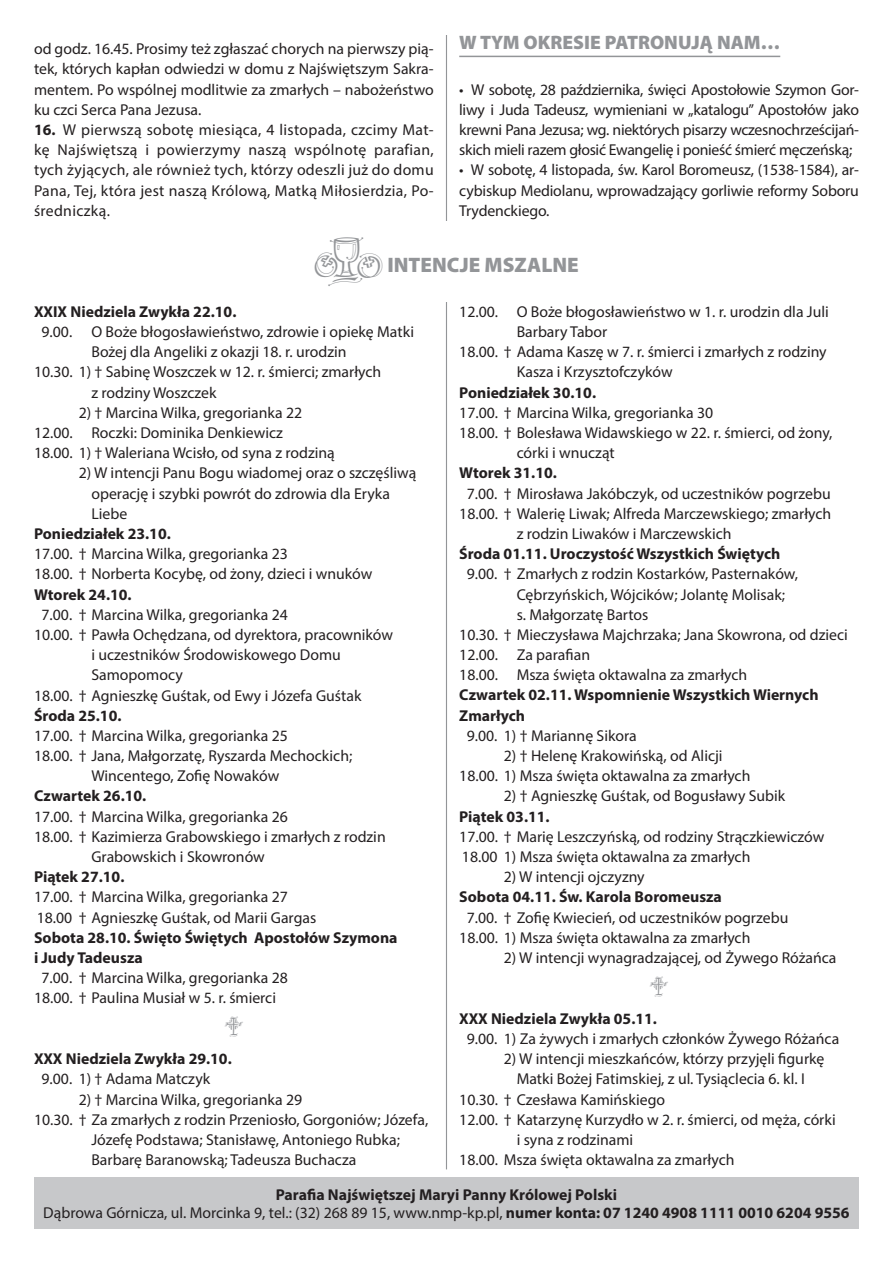
<style>
.page{position:relative;width:893px;height:1263px;background:#fff}
.page>*{position:absolute;margin:0;border:0;box-sizing:border-box;transform-origin:0 0}
.t1{font:900 21px "Myriad Pro";color:#939598}
.t2{font:900 19.5px "Myriad Pro";color:#939598}
.t3{font:15.75px/20.2px "Myriad Pro";color:#231f20}
.t4{font:700 15.75px/20.2px "Myriad Pro";color:#231f20}
.s1{font-weight:700}
.s2{font-weight:400}
</style>
<div class="page">
<hr style="left:446px;top:34px;width:1px;height:1135px;background:#939598">
<div style="left:34px;top:1178px;width:825px;height:51px;background:#c7c8ca"></div>
<div style="left:434px;top:221px;width:25px;height:81px;background:#fff"></div>
<hr style="left:459px;top:56px;width:321px;height:1px;background:#939598">
<p class="t3" style="left:34px;top:39px;width:401px;text-align:justify">od godz. 16.45. Prosimy też zgłaszać chorych na pierwszy pią&shy;tek, których kapłan odwiedzi w domu z Najświętszym Sakra&shy;mentem. Po wspólnej modlitwie za zmarłych – nabożeństwo ku czci Serca Pana Jezusa.</p>
<p class="t3" style="left:34px;top:119px;width:401px;text-align:justify"><span class="s1">16.</span> W pierwszą sobotę miesiąca, 4 listopada, czcimy Mat&shy;kę Najświętszą i powierzymy naszą wspólnotę parafian, tych żyjących, ale również tych, którzy odeszli już do domu Pana, Tej, która jest naszą Królową, Matką Miłosierdzia, Po&shy;średniczką.</p>
<p class="t2" style="left:459px;top:29px;width:323px">W TYM OKRESIE PATRONUJĄ NAM…</p>
<p class="t3" style="left:459px;top:79px;width:401px;text-align:justify">• W sobotę, 28 października, święci Apostołowie Szymon Gor&shy;liwy i Juda Tadeusz, wymieniani w „katalogu” Apostołów jako krewni Pana Jezusa; wg. niektórych pisarzy wczesnochrześcijań&shy;skich mieli razem głosić Ewangelię i ponieść śmierć męczeńską;</p>
<p class="t3" style="left:459px;top:160px;width:401px;text-align:justify">• W sobotę, 4 listopada, św. Karol Boromeusz, (1538-1584), ar&shy;cybiskup Mediolanu, wprowadzający gorliwie reformy Soboru Trydenckiego.</p>
<h1 class="t1" style="left:387px;top:251px;width:193px">INTENCJE MSZALNE</h1>
<p class="t4" style="left:34px;top:301px;width:204px">XXIX Niedziela Zwykła 22.10.</p>
<p class="t3" style="left:42px;top:321px;width:374px">9.00. O Boże błogosławieństwo, zdrowie i opiekę Matki</p>
<p class="t3" style="left:91px;top:342px;width:257px">Bożej dla Angeliki z okazji 18. r. urodzin</p>
<p class="t3" style="left:34px;top:362px;width:349px">10.30. 1) † Sabinę Woszczek w 12. r. śmierci; zmarłych</p>
<p class="t3" style="left:91px;top:382px;width:127px">z rodziny Woszczek</p>
<p class="t3" style="left:34px;top:402px;width:302px;text-indent:45px">2) † Marcina Wilka, gregorianka 22<br>12.00. Roczki: Dominika Denkiewicz<br>18.00. 1) † Waleriana Wcisło, od syna z rodziną</p>
<p class="t3" style="left:91px;top:463px;width:326px;text-indent:-13px">2) W intencji Panu Bogu wiadomej oraz o szczęśliwą operację i szybki powrót do zdrowia dla Eryka<br>Liebe</p>
<p class="t4" style="left:34px;top:523px;width:138px">Poniedziałek 23.10.</p>
<p class="t3" style="left:34px;top:543px;width:340px">17.00. † Marcina Wilka, gregorianka 23<br>18.00. † Norberta Kocybę, od żony, dzieci i wnuków</p>
<p class="t4" style="left:34px;top:584px;width:99px">Wtorek 24.10.</p>
<p class="t3" style="left:42px;top:604px;width:248px">7.00. † Marcina Wilka, gregorianka 24</p>
<p class="t3" style="left:34px;top:624px;width:361px">10.00. † Pawła Ochędzana, od dyrektora, pracowników</p>
<p class="t3" style="left:91px;top:644px;width:251px">i uczestników Środowiskowego Domu</p>
<p class="t3" style="left:91px;top:665px;width:93px">Samopomocy</p>
<p class="t3" style="left:34px;top:685px;width:329px">18.00. † Agnieszkę Guśtak, od Ewy i Józefa Guśtak</p>
<p class="t4" style="left:34px;top:705px;width:89px">Środa 25.10.</p>
<p class="t3" style="left:34px;top:725px;width:255px">17.00. † Marcina Wilka, gregorianka 25</p>
<p class="t3" style="left:34px;top:745px;width:320px">18.00. † Jana, Małgorzatę, Ryszarda Mechockich;</p>
<p class="t3" style="left:91px;top:766px;width:189px">Wincentego, Zofię Nowaków</p>
<p class="t4" style="left:34px;top:785px;width:114px">Czwartek 26.10.</p>
<p class="t3" style="left:34px;top:806px;width:255px">17.00. † Marcina Wilka, gregorianka 26</p>
<p class="t3" style="left:34px;top:826px;width:353px">18.00. † Kazimierza Grabowskiego i zmarłych z rodzin</p>
<p class="t3" style="left:91px;top:846px;width:175px">Grabowskich i Skowronów</p>
<p class="t4" style="left:34px;top:866px;width:92px">Piątek 27.10.</p>
<p class="t3" style="left:34px;top:887px;width:284px">17.00. † Marcina Wilka, gregorianka 27<br>18.00 † Agnieszkę Guśtak, od Marii Gargas</p>
<p class="t4" style="left:34px;top:927px;width:365px">Sobota 28.10. Święto Świętych Apostołów Szymona i Judy Tadeusza</p>
<p class="t3" style="left:34px;top:967px;width:255px;text-indent:8px">7.00. † Marcina Wilka, gregorianka 28<br>18.00. † Paulina Musiał w 5. r. śmierci</p>
<p class="t4" style="left:34px;top:1048px;width:199px">XXX Niedziela Zwykła 29.10.</p>
<p class="t3" style="left:42px;top:1069px;width:170px">9.00. 1) † Adama Matczyk</p>
<p class="t3" style="left:79px;top:1089px;width:225px">2) † Marcina Wilka, gregorianka 29</p>
<p class="t3" style="left:34px;top:1109px;width:396px">10.30. † Za zmarłych z rodzin Przeniosło, Gorgoniów; Józefa,</p>
<p class="t3" style="left:91px;top:1129px;width:310px">Józefę Podstawa; Stanisławę, Antoniego Rubka;</p>
<p class="t3" style="left:91px;top:1149px;width:266px">Barbarę Baranowską; Tadeusza Buchacza</p>
<p class="t3" style="left:459px;top:301px;width:371px">12.00. O Boże błogosławieństwo w 1. r. urodzin dla Juli</p>
<p class="t3" style="left:517px;top:321px;width:92px">Barbary Tabor</p>
<p class="t3" style="left:459px;top:341px;width:369px">18.00. † Adama Kaszę w 7. r. śmierci i zmarłych z rodziny</p>
<p class="t3" style="left:517px;top:362px;width:157px">Kasza i Krzysztofczyków</p>
<p class="t4" style="left:459px;top:382px;width:138px">Poniedziałek 30.10.</p>
<p class="t3" style="left:459px;top:402px;width:255px">17.00. † Marcina Wilka, gregorianka 30</p>
<p class="t3" style="left:459px;top:422px;width:375px">18.00. † Bolesława Widawskiego w 22. r. śmierci, od żony,</p>
<p class="t3" style="left:517px;top:442px;width:100px">córki i wnucząt</p>
<p class="t4" style="left:459px;top:462px;width:99px">Wtorek 31.10.</p>
<p class="t3" style="left:467px;top:483px;width:365px">7.00. † Mirosława Jakóbczyk, od uczestników pogrzebu</p>
<p class="t3" style="left:459px;top:503px;width:374px">18.00. † Walerię Liwak; Alfreda Marczewskiego; zmarłych</p>
<p class="t3" style="left:517px;top:523px;width:217px">z rodzin Liwaków i Marczewskich</p>
<p class="t4" style="left:459px;top:543px;width:323px">Środa 01.11. Uroczystość Wszystkich Świętych</p>
<p class="t3" style="left:467px;top:564px;width:333px">9.00. † Zmarłych z rodzin Kostarków, Pasternaków,</p>
<p class="t3" style="left:517px;top:584px;width:270px">Cębrzyńskich, Wójcików; Jolantę Molisak;</p>
<p class="t3" style="left:517px;top:604px;width:133px">s. Małgorzatę Bartos</p>
<p class="t3" style="left:459px;top:624px;width:390px">10.30. † Mieczysława Majchrzaka; Jana Skowrona, od dzieci</p>
<p class="t3" style="left:459px;top:644px;width:132px">12.00. Za parafian</p>
<p class="t3" style="left:459px;top:665px;width:290px">18.00. Msza święta oktawalna za zmarłych</p>
<p class="t4" style="left:459px;top:684px;width:361px">Czwartek 02.11. Wspomnienie Wszystkich Wiernych<br>Zmarłych</p>
<p class="t3" style="left:467px;top:725px;width:171px">9.00. 1) † Mariannę Sikora</p>
<p class="t3" style="left:459px;top:745px;width:293px;text-indent:45px">2) † Helenę Krakowińską, od Alicji<br>18.00. 1) Msza święta oktawalna za zmarłych</p>
<p class="t3" style="left:504px;top:786px;width:283px">2) † Agnieszkę Guśtak, od Bogusławy Subik</p>
<p class="t4" style="left:459px;top:806px;width:92px">Piątek 03.11.</p>
<p class="t3" style="left:459px;top:826px;width:367px">17.00. † Marię Leszczyńską, od rodziny Strączkiewiczów<br>18.00 1) Msza święta oktawalna za zmarłych</p>
<p class="t3" style="left:504px;top:866px;width:142px">2) W intencji ojczyzny</p>
<p class="t4" style="left:459px;top:886px;width:264px">Sobota 04.11. Św. Karola Boromeusza</p>
<p class="t3" style="left:459px;top:907px;width:331px;text-indent:8px">7.00. † Zofię Kwiecień, od uczestników pogrzebu<br>18.00. 1) Msza święta oktawalna za zmarłych</p>
<p class="t3" style="left:504px;top:947px;width:334px">2) W intencji wynagradzającej, od Żywego Różańca</p>
<p class="t4" style="left:459px;top:1008px;width:199px">XXX Niedziela Zwykła 05.11.</p>
<p class="t3" style="left:467px;top:1028px;width:374px">9.00. 1) Za żywych i zmarłych członków Żywego Różańca</p>
<p class="t3" style="left:504px;top:1048px;width:322px">2) W intencji mieszkańców, którzy przyjęli figurkę</p>
<p class="t3" style="left:517px;top:1069px;width:290px">Matki Bożej Fatimskiej, z ul. Tysiąclecia 6. kl. I</p>
<p class="t3" style="left:459px;top:1089px;width:207px">10.30. † Czesława Kamińskiego</p>
<p class="t3" style="left:459px;top:1109px;width:378px">12.00. † Katarzynę Kurzydło w 2. r. śmierci, od męża, córki</p>
<p class="t3" style="left:517px;top:1129px;width:118px">i syna z rodzinami</p>
<p class="t3" style="left:459px;top:1149px;width:277px">18.00. Msza święta oktawalna za zmarłych</p>
<p class="t4" style="left:43px;top:1185px;width:808px;line-height:18px;text-align:center">Parafia Najświętszej Maryi Panny Królowej Polski<br><span class="s2">Dąbrowa Górnicza, ul. Morcinka 9, tel.: (32) 268 89 15, www.nmp-kp.pl,</span> numer konta: 07 1240 4908 1111 0010 6204 9556</p>
</div>
